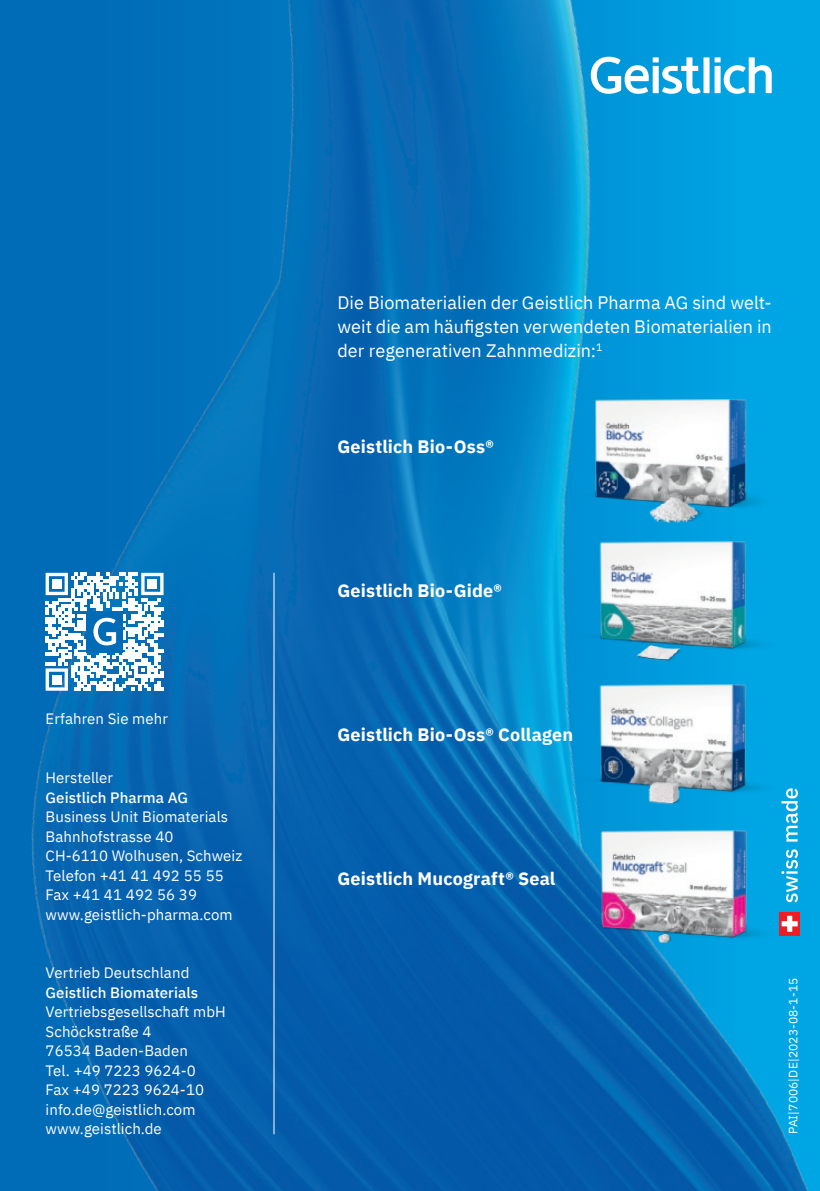
<style>
.page{position:relative;width:820px;height:1191px;background:#fff}
.page>*{position:absolute;margin:0;border:0;box-sizing:border-box;transform-origin:0 0}
.t1{font:18px/24px "IBM Plex Sans";letter-spacing:.005em;color:#fff;text-align:justify}
.t2{font:700 18px "IBM Plex Sans";letter-spacing:.005em;color:#fff}
.t3{font:15px/19.6px "IBM Plex Sans";letter-spacing:.005em;color:#fff}
.t4{font:500 15px "IBM Plex Sans";letter-spacing:.005em;color:#fff}
.t5{font:12px "IBM Plex Sans";letter-spacing:.01em;color:#fff}
</style>
<div class="page">
<img style="left:0;top:0;width:819px;height:1191px">
<div style="left:703px;top:57px;width:6px;height:36px;background:#fff"></div>
<svg style="left:590px;top:57px;width:110px;height:37px"></svg>
<svg style="left:714px;top:57px;width:57px;height:37px"></svg>
<hr style="left:273px;top:573px;width:1px;height:561px;background:#fff">
<svg style="left:46px;top:573px;width:117px;height:117px"></svg>
<img style="left:552px;top:315px;width:240px;height:240px">
<img style="left:553px;top:457px;width:240px;height:143px">
<img style="left:553px;top:600px;width:240px;height:240px">
<img style="left:554px;top:746px;width:240px;height:240px">
<div style="left:779px;top:911px;width:21px;height:24px;background:#ee1d23"></div>
<svg style="left:781px;top:849px;width:16px;height:53px"></svg>
<svg style="left:781px;top:788px;width:16px;height:53px"></svg>
<svg style="left:781px;top:915px;width:16px;height:16px"></svg>
<p class="t3" style="left:46px;top:707px;width:124px">Erfahren Sie mehr</p>
<p class="t3" style="left:46px;top:767px;width:69px">Hersteller</p>
<p class="t4" style="left:46px;top:785px;width:144px">Geistlich Pharma AG</p>
<p class="t3" style="left:46px;top:806px;width:198px">Business Unit Biomaterials<br>Bahnhofstrasse 40<br>CH-6110 Wolhusen, Schweiz<br>Telefon +41 41 492 55 55<br>Fax +41 41 492 56 39 www.geistlich-pharma.com</p>
<p class="t3" style="left:46px;top:962px;width:145px">Vertrieb Deutschland</p>
<p class="t4" style="left:46px;top:980px;width:154px">Geistlich Biomaterials</p>
<p class="t3" style="left:46px;top:1001px;width:182px">Vertriebsgesellschaft mbH<br>Schöckstraße 4<br>76534 Baden-Baden<br>Tel. +49 7223 9624-0<br>Fax +49 7223 9624-10 info.de@geistlich.com www.geistlich.de</p>
<p class="t1" style="left:337px;top:289px;width:436px">Die Biomaterialien der Geistlich Pharma AG sind welt&shy;weit die am häufigsten verwendeten Biomaterialien in der regenerativen Zahnmedizin:<sup>1</sup></p>
<p class="t2" style="left:337px;top:432px;width:158px">Geistlich Bio-Oss®</p>
<p class="t2" style="left:337px;top:576px;width:166px">Geistlich Bio-Gide®</p>
<p class="t2" style="left:337px;top:720px;width:237px">Geistlich Bio-Oss® Collagen</p>
<p class="t2" style="left:337px;top:864px;width:219px">Geistlich Mucograft® Seal</p>
<p class="t5" style="left:783px;top:1134px;width:158px;rotate:-90deg">PAI|7006|DE|2023-08-1-15</p>
</div>
